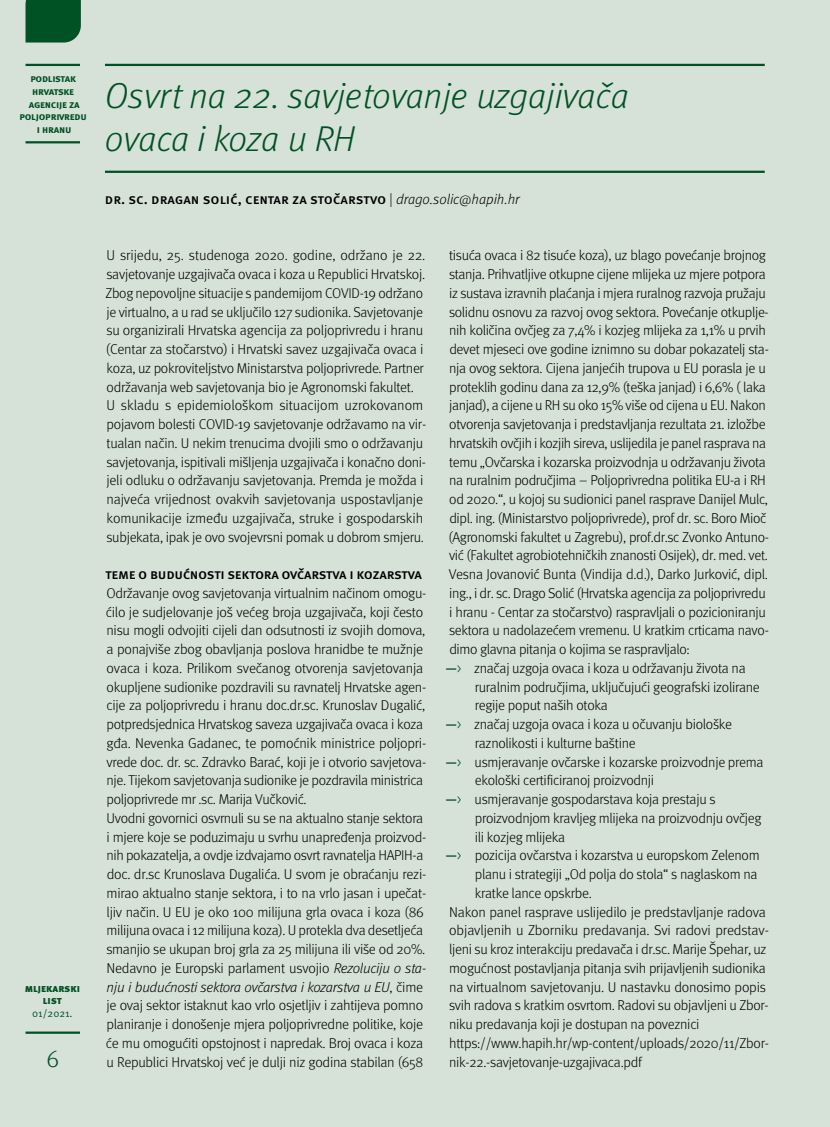
<style>
.page{position:relative;width:830px;height:1127px;background:#fff}
.page>*{position:absolute;margin:0;border:0;box-sizing:border-box;transform-origin:0 0}
.t1{font:italic 300 36px/43.2px "Meta Pro";color:#005123}
.t2{font:300 24px "Meta Pro";color:#005123}
.t3{font:300 14.25px/18.8px "Meta Pro";letter-spacing:-.02em;color:#000}
.t4{font:500 14.25px "Meta Pro";color:#000}
.t5{font:500 14.25px "Meta Pro";letter-spacing:-.02em;color:#000}
.t6{font:700 10.5px/12.6px "Meta Pro";letter-spacing:-.025em;color:#005123;text-align:center}
.t7{font:900 10.5px/12.6px "Meta Pro";color:#005123;text-align:center}
.t8{font:10.5px "Meta Pro";letter-spacing:-.005em;color:#005123}
.s1{font-weight:300}
.s2{font-weight:300;font-style:italic}
.s3{font-style:italic}
.s4{font-weight:500;color:#005123}
.s5{color:#005123}
</style>
<div class="page">
<div style="left:0;top:0;width:829px;height:1127px;background:#d6e1d8"></div>
<hr style="left:26px;top:64px;width:54px;height:2px;background:#005123">
<hr style="left:26px;top:141px;width:54px;height:2px;background:#005123">
<div style="left:26px;top:0;width:55px;height:43px;background:#005123"></div>
<hr style="left:26px;top:1031px;width:54px;height:3px;background:#005123">
<hr style="left:105px;top:64px;width:659px;height:2px;background:#005123">
<hr style="left:105px;top:171px;width:659px;height:2px;background:#005123">
<p class="t6" style="left:19px;top:73px;width:69px">podlistak<br>Hrvatske agencije za poljoprivredu i h ranu</p>
<p class="t7" style="left:25px;top:982px;width:57px">Mljekarski list</p>
<p class="t8" style="left:32px;top:1007px;width:42px">01/2021.</p>
<h2 class="t2" style="left:46px;top:1041px;width:14px">6</h2>
<h1 class="t1" style="left:105px;top:72px;width:525px">Osvrt na 22. savjetovanje uzgajivača ovaca i koza u RH</h1>
<p class="t4" style="left:105px;top:190px;width:416px">D r. sc. D ragan Solić, Centar za stočarstvo <span class="s1">|</span> <span class="s2">drago.solic@hapih.hr</span></p>
<p class="t3" style="left:105px;top:245px;width:322px">U srijedu, 25. studenoga 2020. godine, održano je 22. savjetovanje uzgajivača ovaca i koza u Republici Hrvatskoj.<br>Zbog nepovoljne situacije s pandemijom COVID-19 održano je virtualno, a u rad se uključilo 127 sudionika. Savjetovanje su organizirali Hrvatska agencija za poljoprivredu i hranu (Centar za stočarstvo) i Hrvatski savez uzgajivača ovaca i koza, uz pokroviteljstvo Ministarstva poljoprivrede. Partner održavanja web savjetovanja bio je Agronomski fakultet.<br>U skladu s epidemiološkom situacijom uzrokovanom pojavom bolesti COVID-19 savjetovanje održavamo na vir&shy;tualan način. U nekim trenucima dvojili smo o održavanju savjetovanja, ispitivali mišljenja uzgajivača i konačno doni&shy;jeli odluku o održavanju savjetovanja. Premda je možda i najveća vrijednost ovakvih savjetovanja uspostavljanje komunikacije između uzgajivača, struke i gospodarskih subjekata, ipak je ovo svojevrsni pomak u dobrom smjeru.</p>
<p class="t5" style="left:105px;top:565px;width:318px">Tem e o budućnosti sektora ovčarstva i kozarstva</p>
<p class="t3" style="left:106px;top:583px;width:322px">Održavanje ovog savjetovanja virtualnim načinom omogu&shy;ćilo je sudjelovanje još većeg broja uzgajivača, koji često nisu mogli odvojiti cijeli dan odsutnosti iz svojih domova, a ponajviše zbog obavljanja poslova hranidbe te mužnje ovaca i koza. Prilikom svečanog otvorenja savjetovanja okupljene sudionike pozdravili su ravnatelj Hrvatske agen&shy;cije za poljoprivredu i hranu doc.dr.sc. Krunoslav Dugalić, potpredsjednica Hrvatskog saveza uzgajivača ovaca i koza gđa. Nevenka Gadanec, te pomoćnik ministrice poljopri&shy;vrede doc. dr. sc. Zdravko Barać, koji je i otvorio savjetova&shy;nje. Tijekom savjetovanja sudionike je pozdravila ministrica poljoprivrede mr .sc. Marija Vučković.<br>Uvodni govornici osvrnuli su se na aktualno stanje sektora i mjere koje se poduzimaju u svrhu unapređenja proizvod&shy;nih pokazatelja, a ovdje izdvajamo osvrt ravnatelja HAPIH-a doc. dr.sc Krunoslava Dugalića. U svom je obraćanju rezi&shy;mirao aktualno stanje sektora, i to na vrlo jasan i upečat&shy;ljiv način. U EU je oko 100 milijuna grla ovaca i koza (86 milijuna ovaca i 12 milijuna koza). U protekla dva desetljeća smanjio se ukupan broj grla za 25 milijuna ili više od 20%.<br>Nedavno je Europski parlament usvojio <span class="s3">Rezoluciju o sta&shy;nju i budućnosti sektora ovčarstva i kozarstva u EU</span>, čime je ovaj sektor istaknut kao vrlo osjetljiv i zahtijeva pomno planiranje i donošenje mjera poljoprivredne politike, koje će mu omogućiti opstojnost i napredak. Broj ovaca i koza u Republici Hrvatskoj već je dulji niz godina stabilan (658</p>
<p class="t3" style="left:445px;top:245px;width:325px">tisuća ovaca i 82 tisuće koza), uz blago povećanje brojnog stanja. Prihvatljive otkupne cijene mlijeka uz mjere potpora iz sustava izravnih plaćanja i mjera ruralnog razvoja pružaju solidnu osnovu za razvoj ovog sektora. Povećanje otkuplje&shy;nih količina ovčjeg za 7,4% i kozjeg mlijeka za 1,1% u prvih devet mjeseci ove godine iznimno su dobar pokazatelj sta&shy;nja ovog sektora. Cijena janjećih trupova u EU porasla je u proteklih godinu dana za 12,9% (teška janjad) i 6,6% ( laka janjad), a cijene u RH su oko 15% više od cijena u EU. Nakon otvorenja savjetovanja i predstavljanja rezultata 21. izložbe hrvatskih ovčjih i kozjih sireva, uslijedila je panel rasprava na temu „Ovčarska i kozarska proizvodnja u održavanju života na ruralnim područjima – Poljoprivredna politika EU-a i RH od 2020.“, u kojoj su sudionici panel rasprave Danijel Mulc, dipl. ing. (Ministarstvo poljoprivrede), prof dr. sc. Boro Mioč (Agronomski fakultet u Zagrebu), prof.dr.sc Zvonko Antuno&shy;vić (Fakultet agrobiotehničkih znanosti Osijek), dr. med. vet.<br>Vesna Jovanović Bunta (Vindija d.d.), Darko Jurković, dipl. ing., i dr. sc. Drago Solić (Hrvatska agencija za poljoprivredu<br>i hranu - Centar za stočarstvo) raspravljali o pozicioniranju sektora u nadolazećem vremenu. U kratkim crticama navo&shy;dimo glavna pitanja o kojima se raspravljalo:<br><span class="s4">―</span><span class="s5">―&gt;</span> značaj uzgoja ovaca i koza u održavanju života na</p>
<p class="t3" style="left:474px;top:676px;width:286px">ruralnim područjima, uključujući geografski izolirane</p>
<p class="t3" style="left:474px;top:695px;width:134px">regije poput naših otoka</p>
<p class="t3" style="left:445px;top:714px;width:288px"><span class="s4">―</span><span class="s5">―&gt;</span> značaj uzgoja ovaca i koza u očuvanju biološke</p>
<p class="t3" style="left:474px;top:733px;width:162px">raznolikosti i kulturne baštine</p>
<p class="t3" style="left:445px;top:751px;width:319px"><span class="s4">―</span><span class="s5">―&gt;</span> usmjeravanje ovčarske i kozarske proizvodnje prema</p>
<p class="t3" style="left:474px;top:770px;width:181px">ekološki certificiranoj proizvodnji</p>
<p class="t3" style="left:445px;top:789px;width:271px"><span class="s4">―</span><span class="s5">―&gt;</span> usmjeravanje gospodarstava koja prestaju s</p>
<p class="t3" style="left:474px;top:808px;width:288px">proizvodnjom kravljeg mlijeka na proizvodnju ovčjeg</p>
<p class="t3" style="left:474px;top:826px;width:92px">ili kozjeg mlijeka</p>
<p class="t3" style="left:445px;top:845px;width:316px"><span class="s4">―</span><span class="s5">―&gt;</span> pozicija ovčarstva i kozarstva u europskom Zelenom</p>
<p class="t3" style="left:474px;top:864px;width:284px">planu i strategiji „Od polja do stola“ s naglaskom na</p>
<p class="t3" style="left:474px;top:883px;width:118px">kratke lance opskrbe.</p>
<p class="t3" style="left:449px;top:901px;width:318px">Nakon panel rasprave uslijedilo je predstavljanje radova</p>
<p class="t3" style="left:449px;top:920px;width:321px">objavljenih u Zborniku predavanja. Svi radovi predstav-</p>
<p class="t3" style="left:449px;top:939px;width:319px">ljeni su kroz interakciju predavača i dr.sc. Marije Špehar, uz</p>
<p class="t3" style="left:449px;top:958px;width:318px">mogućnost postavljanja pitanja svih prijavljenih sudionika</p>
<p class="t3" style="left:449px;top:976px;width:318px">na virtualnom savjetovanju. U nastavku donosimo popis</p>
<p class="t3" style="left:449px;top:995px;width:321px">svih radova s kratkim osvrtom. Radovi su objavljeni u Zbor-</p>
<p class="t3" style="left:449px;top:1014px;width:252px">niku predavanja koji je dostupan na poveznici</p>
<p class="t3" style="left:449px;top:1033px;width:321px">https://www.hapih.hr/wp-content/uploads/2020/11/Zbor-</p>
<p class="t3" style="left:449px;top:1051px;width:194px">nik-22.-savjetovanje-uzgajivaca.pdf</p>
</div>
